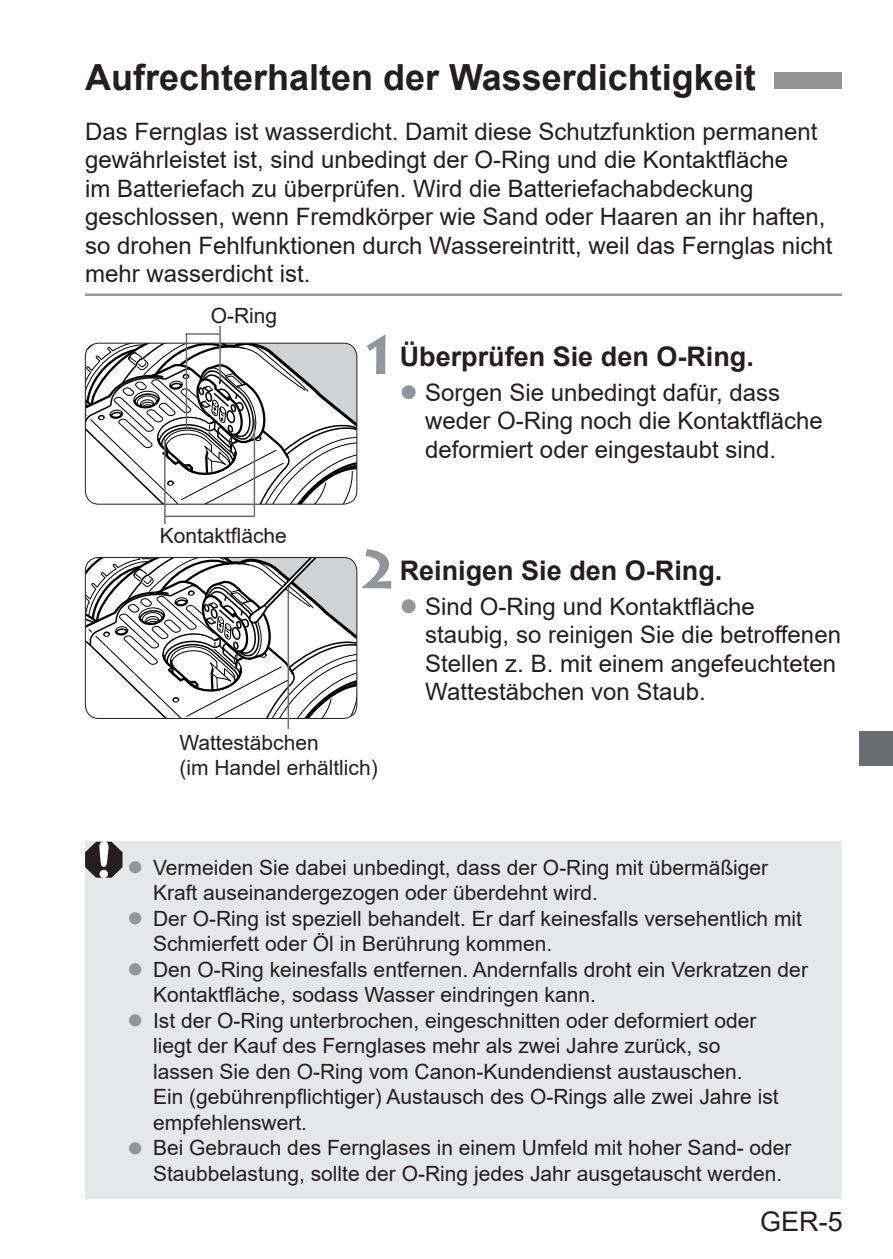
<style>
.page{position:relative;width:893px;height:1259px;background:#fff}
.page>*{position:absolute;margin:0;border:0;box-sizing:border-box;transform-origin:0 0}
.t1{font:700 54px "Lithos";color:#939598}
.t2{font:700 36px "Arial";color:#231f20}
.t3{font:700 27px "Arial";color:#231f20}
.t4{font:27px "Arial";color:#231f20}
.t5{font:24px/28.5px "Arial";color:#231f20}
.t6{font:21px/25.5px "Arial";color:#231f20}
</style>
<div class="page">
<div style="left:85px;top:72px;width:757px;height:17px;background:#939598"></div>
<div style="left:859px;top:731px;width:34px;height:34px;background:#6c6d70"></div>
<hr style="left:85px;top:293px;width:757px;height:3px;background:#939598">
<svg style="left:85px;top:343px;width:272px;height:161px"></svg>
<div style="left:85px;top:343px;width:272px;height:161px;border:1px solid #231f20;border-radius:14px"></div>
<svg style="left:85px;top:557px;width:272px;height:161px"></svg>
<div style="left:85px;top:557px;width:272px;height:162px;border:1px solid #231f20;border-radius:14px"></div>
<div style="left:85px;top:841px;width:757px;height:358px;background:#e6e7e9"></div>
<svg style="left:85px;top:841px;width:38px;height:36px"></svg>
<hr style="left:219px;top:326px;width:2px;height:53px;background:#6c6d70">
<hr style="left:164px;top:439px;width:2px;height:85px;background:#6c6d70">
<hr style="left:288px;top:587px;width:1px;height:142px;background:#6c6d70">
<hr style="left:254px;top:419px;width:1px;height:97px;background:#6c6d70">
<hr style="left:165px;top:515px;width:90px;height:2px;background:#6c6d70">
<hr style="left:186px;top:333px;width:34px;height:2px;background:#6c6d70">
<hr style="left:186px;top:333px;width:1px;height:95px;background:#6c6d70">
<div style="left:85px;top:60px;width:689px;height:42px;background:#fff"></div>
<h2 class="t2" style="left:85px;top:52px;width:672px">Aufrechterhalten der Wasserdichtigkeit</h2>
<p class="t5" style="left:85px;top:117px;width:749px">Das Fernglas ist wasserdicht. Damit diese Schutzfunktion permanent gewährleistet ist, sind unbedingt der O-Ring und die Kontaktfläche<br>im Batteriefach zu überprüfen. Wird die Batteriefachabdeckung geschlossen, wenn Fremdkörper wie Sand oder Haaren an ihr haften, so drohen Fehlfunktionen durch Wassereintritt, weil das Fernglas nicht mehr wasserdicht ist.</p>
<p class="t6" style="left:211px;top:302px;width:68px">O-Ring</p>
<h1 class="t1" style="left:365px;top:323px;width:28px">1</h1>
<p class="t3" style="left:400px;top:338px;width:356px">Überprüfen Sie den O-Ring.</p>
<p class="t5" style="left:425px;top:378px;width:399px">Sorgen Sie unbedingt dafür, dass weder O-Ring noch die Kontaktfläche deformiert oder eingestaubt sind.</p>
<p class="t6" style="left:160px;top:523px;width:129px">Kontaktfläche</p>
<h1 class="t1" style="left:362px;top:537px;width:35px">2</h1>
<p class="t3" style="left:400px;top:552px;width:324px">Reinigen Sie den O-Ring.</p>
<p class="t5" style="left:425px;top:592px;width:417px">Sind O-Ring und Kontaktfläche staubig, so reinigen Sie die betroffenen Stellen z. B. mit einem angefeuchteten Wattestäbchen von Staub.</p>
<p class="t6" style="left:179px;top:729px;width:200px">Wattestäbchen<br>(im Handel erhältlich)</p>
<p class="t6" style="left:153px;top:854px;width:656px">Vermeiden Sie dabei unbedingt, dass der O-Ring mit übermäßiger Kraft auseinandergezogen oder überdehnt wird.<br>Der O-Ring ist speziell behandelt. Er darf keinesfalls versehentlich mit Schmierfett oder Öl in Berührung kommen.<br>Den O-Ring keinesfalls entfernen. Andernfalls droht ein Verkratzen der Kontaktfläche, sodass Wasser eindringen kann.<br>Ist der O-Ring unterbrochen, eingeschnitten oder deformiert oder<br>liegt der Kauf des Fernglases mehr als zwei Jahre zurück, so<br>lassen Sie den O-Ring vom Canon-Kundendienst austauschen.<br>Ein (gebührenpflichtiger) Austausch des O-Rings alle zwei Jahre ist empfehlenswert.<br>Bei Gebrauch des Fernglases in einem Umfeld mit hoher Sand- oder Staubbelastung, sollte der O-Ring jedes Jahr ausgetauscht werden.</p>
<p class="t4" style="left:760px;top:1203px;width:84px">GER-5</p>
</div>
